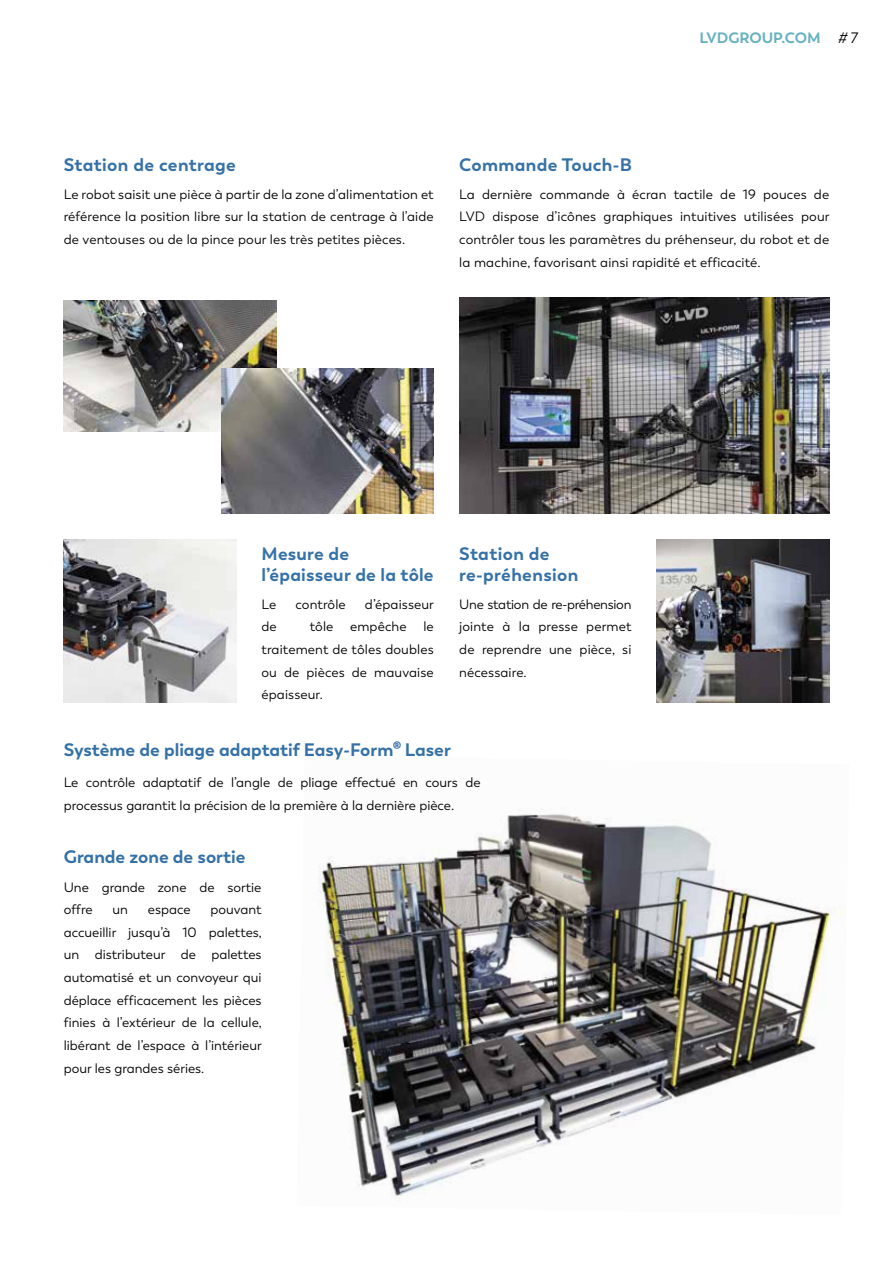
<style>
.page{position:relative;width:893px;height:1263px;background:#fff}
.page>*{position:absolute;margin:0;border:0;box-sizing:border-box;transform-origin:0 0}
.t1{font:700 18px/21px "Trenda";letter-spacing:.005em;color:#3571a7}
.t2{font:700 15px "Trenda";color:#68b1c0}
.t3{font:13.5px/22.6px "Trenda";color:#000;text-align:justify}
.s1{font-weight:400;font-style:italic;color:#000}
</style>
<div class="page">
<img style="left:318px;top:814px;width:526px;height:384px">
<img style="left:64px;top:539px;width:172px;height:164px">
<img style="left:64px;top:301px;width:212px;height:131px">
<img style="left:221px;top:369px;width:213px;height:144px">
<img style="left:657px;top:539px;width:172px;height:163px">
<img style="left:459px;top:298px;width:370px;height:215px">
<p class="t2" style="left:699px;top:28px;width:159px">LVDGROUP.COM <span class="s1"># 7</span></p>
<h1 class="t1" style="left:64px;top:154px;width:174px">Station de centrage</h1>
<p class="t3" style="left:64px;top:183px;width:371px">Le robot saisit une pièce à partir de la zone d’alimentation et référence la position libre sur la station de centrage à l’aide de ventouses ou de la pince pour les très petites pièces.</p>
<h1 class="t1" style="left:459px;top:154px;width:174px">Commande Touch-B</h1>
<p class="t3" style="left:459px;top:183px;width:372px">La dernière commande à écran tactile de 19 pouces de LVD dispose d’icônes graphiques intuitives utilisées pour contrôler tous les paramètres du préhenseur, du robot et de la machine, favorisant ainsi rapidité et efficacité.</p>
<h1 class="t1" style="left:261px;top:543px;width:174px">Mesure de l’épaisseur de la tôle</h1>
<p class="t3" style="left:261px;top:593px;width:16px">Le</p>
<p class="t3" style="left:295px;top:593px;width:52px">contrôle</p>
<p class="t3" style="left:365px;top:593px;width:71px">d’épaisseur</p>
<p class="t3" style="left:261px;top:616px;width:17px">de</p>
<p class="t3" style="left:261px;top:616px;width:174px;text-indent:48px">tôle empêche le traitement de tôles doubles ou de pièces de mauvaise épaisseur.</p>
<h1 class="t1" style="left:459px;top:543px;width:121px">Station de re-préhension</h1>
<p class="t3" style="left:459px;top:593px;width:174px">Une station de re-préhension jointe à la presse permet de reprendre une pièce, si nécessaire.</p>
<h1 class="t1" style="left:64px;top:740px;width:389px">Système de pliage adaptatif Easy-Form® Laser</h1>
<p class="t3" style="left:64px;top:771px;width:418px">Le contrôle adaptatif de l’angle de pliage effectué en cours de processus garantit la précision de la première à la dernière pièce.</p>
<h1 class="t1" style="left:64px;top:847px;width:183px">Grande zone de sortie</h1>
<p class="t3" style="left:64px;top:876px;width:199px">Une grande zone de sortie offre</p>
<p class="t3" style="left:64px;top:898px;width:200px;text-indent:147px">pouvant accueillir jusqu’à 10 palettes, un distributeur de palettes automatisé et un convoyeur qui déplace efficacement les pièces finies à l’extérieur de la cellule, libérant de l’espace à l’intérieur pour les grandes séries.</p>
<p class="t3" style="left:113px;top:898px;width:17px">un</p>
<p class="t3" style="left:148px;top:898px;width:44px">espace</p>
</div>
